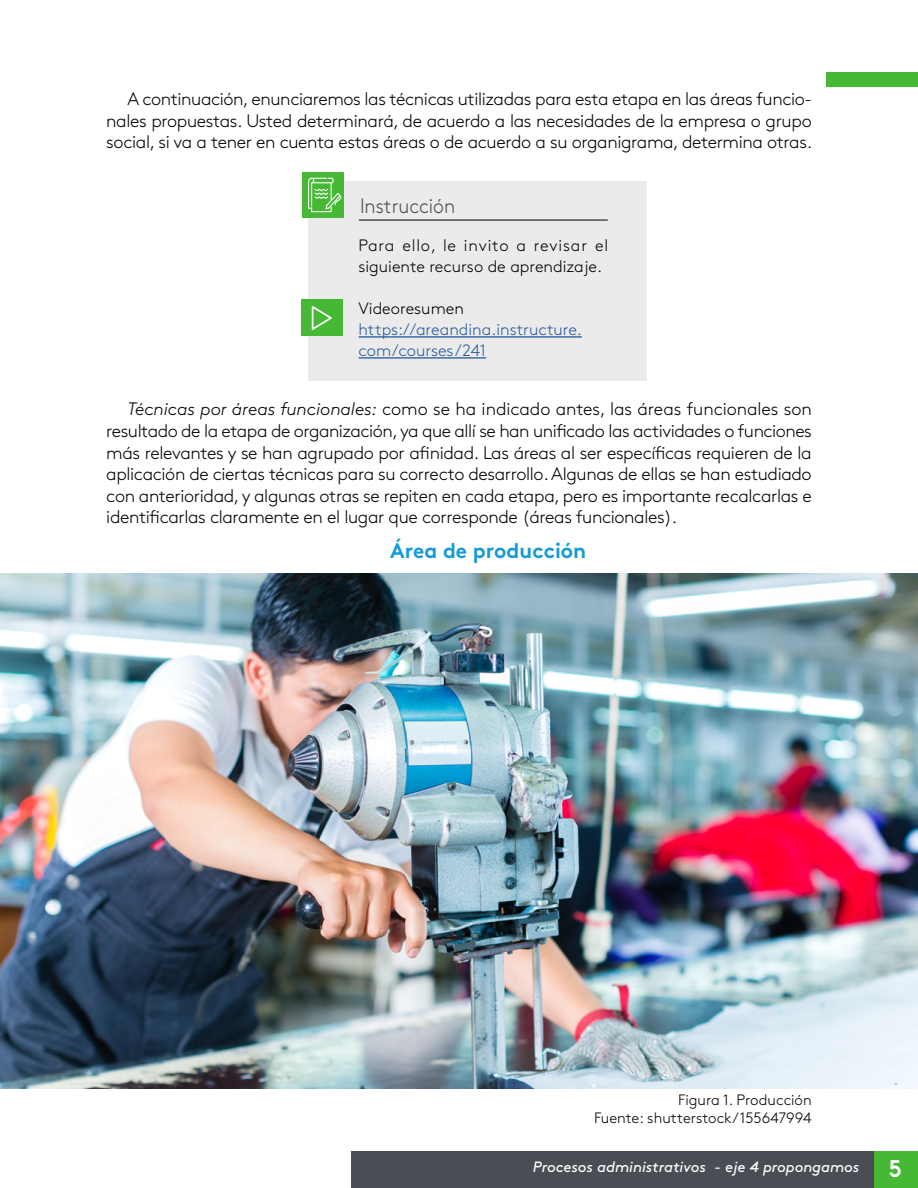
<style>
.page{position:relative;width:918px;height:1188px;background:#fff}
.page>*{position:absolute;margin:0;border:0;box-sizing:border-box;transform-origin:0 0}
.t1{font:21px "Brown Std Bold Alt";color:#149bd7}
.t2{font:300 20.85px "Brown Std";color:#4a4d54;scale:.92 1}
.t3{font:300 18px/21.6px "Brown Std";letter-spacing:-.02em;color:#000;text-align:justify}
.t4{font:300 16.5px/21px "Brown Std";color:#000}
.t5{font:300 16.5px/21px "Brown Std";color:#275b9b}
.t6{font:300 15px/18px "Brown Std";color:#000;text-align:right}
.t7{font:italic 15px "Brown Std";letter-spacing:-.005em;color:#fff}
.s1{font-style:italic}
.s2{font-family:"Areandina Voz";font-style:normal;font-size:24px}
</style>
<div class="page">
<div style="left:826px;top:72px;width:92px;height:15px;background:#45b933"></div>
<div style="left:873px;top:1151px;width:45px;height:37px;background:#45b933"></div>
<div style="left:351px;top:1151px;width:522px;height:37px;background:#4a4d54"></div>
<div style="left:308px;top:181px;width:338px;height:200px;background:#ebebeb"></div>
<hr style="left:359px;top:219px;width:248px;height:2px;background:#494c54">
<div style="left:302px;top:172px;width:42px;height:45px;background:#45b933"></div>
<svg style="left:308px;top:178px;width:33px;height:34px"></svg>
<img style="left:0;top:574px;width:918px;height:515px">
<div style="left:301px;top:300px;width:42px;height:36px;background:#45b933"></div>
<svg style="left:312px;top:306px;width:20px;height:24px"></svg>
<hr style="left:359px;top:336px;width:223px;height:2px;background:#275b9b">
<hr style="left:359px;top:357px;width:127px;height:2px;background:#275b9b">
<p class="t3" style="left:106px;top:88px;width:707px;text-indent:21px">A continuación, enunciaremos las técnicas utilizadas para esta etapa en las áreas funcio&shy;nales propuestas. Usted determinará, de acuerdo a las necesidades de la empresa o grupo social, si va a tener en cuenta estas áreas o de acuerdo a su organigrama, determina otras.</p>
<p class="t2" style="left:360px;top:194px;width:105px">Instrucción</p>
<p class="t4" style="left:359px;top:235px;width:251px">Para ello, le invito a revisar el siguiente recurso de aprendizaje.</p>
<p class="t4" style="left:359px;top:298px;width:107px">Videoresumen</p>
<p class="t5" style="left:359px;top:319px;width:222px">https://areandina. instructure. com/courses/241</p>
<p class="t3" style="left:106px;top:399px;width:707px;text-indent:21px"><span class="s1">Técnicas por áreas funcionales:</span> como se ha indicado antes, las áreas funcionales son resultado de la etapa de organización, ya que allí se han unificado las actividades o funciones más relevantes y se han agrupado por afinidad. Las áreas al ser específicas requieren de la aplicación de ciertas técnicas para su correcto desarrollo. Algunas de ellas se han estudiado con anterioridad, y algunas otras se repiten en cada etapa, pero es importante recalcarlas e identificarlas claramente en el lugar que corresponde (áreas funcionales).</p>
<p class="t1" style="left:390px;top:537px;width:198px">Área de producción</p>
<p class="t6" style="left:594px;top:1092px;width:219px">Figura 1. Producción<br>Fuente: shutterstock/155647994</p>
<p class="t7" style="left:533px;top:1158px;width:370px">Procesos administrativos - eje 4 propongamos <span class="s2">5</span></p>
</div>
